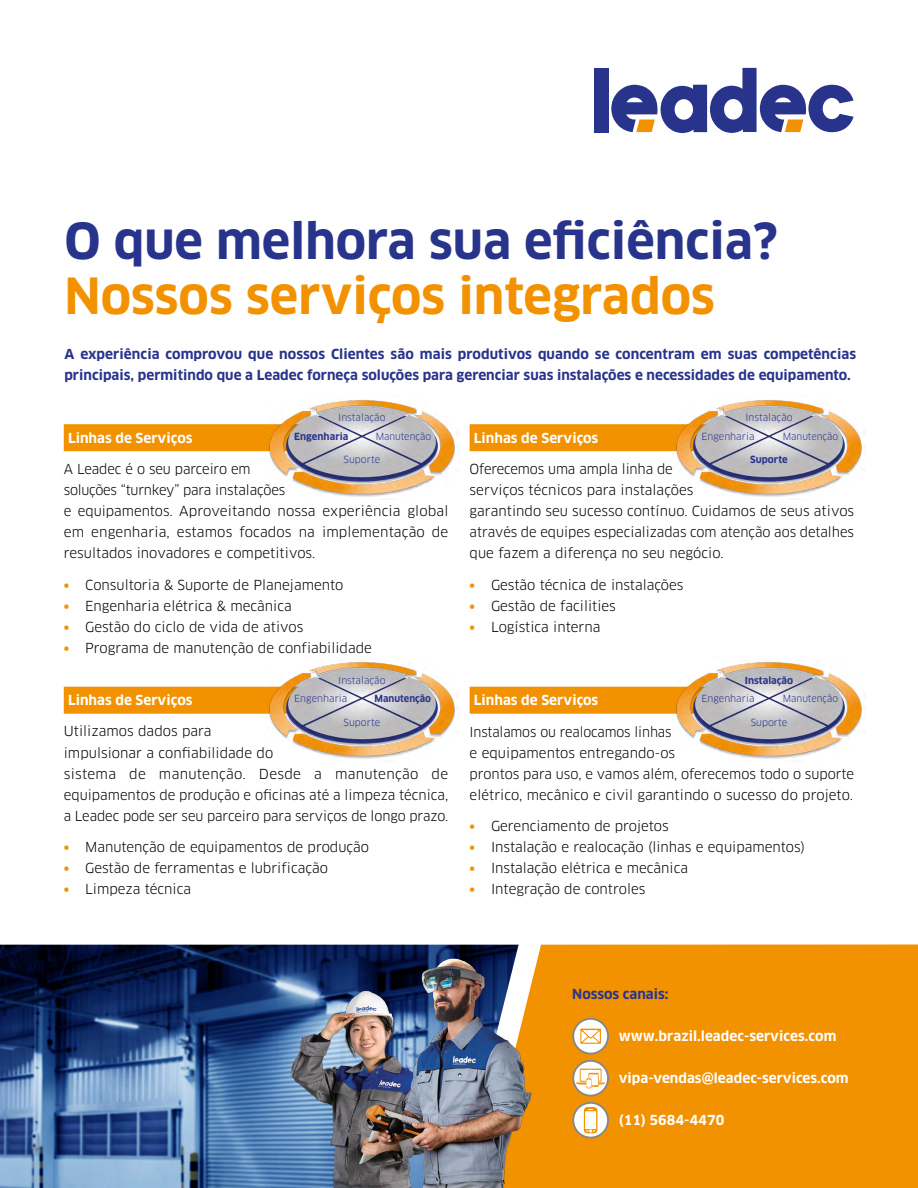
<style>
.page{position:relative;width:918px;height:1188px;background:#fff}
.page>*{position:absolute;margin:0;border:0;box-sizing:border-box;transform-origin:0 0}
.t1{font:700 48.6px "Clan OT";color:#28348b}
.t2{font:700 48.6px "Clan OT";color:#f39200}
.t3{font:13.5px/21px "Clan OT";color:#000}
.t4{font:700 13.5px/21px "Clan OT";letter-spacing:.005em;color:#28348b}
.t5{font:13.5px/21px "Clan OT";color:#000;scale:.96 1}
.t6{font:700 13.5px "Clan OT";letter-spacing:.005em;color:#fff}
.t7{font:9.6px "Clan OT";letter-spacing:.005em;color:#28348b}
.t8{font:700 9.6px "Clan OT";letter-spacing:.005em;color:#28348b}
.s1{font-weight:700;color:#f39200}
</style>
<div class="page">
<div style="left:64px;top:424px;width:304px;height:27px;background:#f39200"></div>
<div style="left:64px;top:687px;width:304px;height:27px;background:#f39200"></div>
<div style="left:470px;top:424px;width:303px;height:27px;background:#f39200"></div>
<div style="left:470px;top:687px;width:303px;height:27px;background:#f39200"></div>
<div style="left:594px;top:68px;width:15px;height:64px;background:#28348b"></div>
<svg style="left:611px;top:68px;width:243px;height:65px"></svg>
<div style="left:566px;top:944px;width:352px;height:244px;background:#f39200"></div>
<img style="left:0;top:945px;width:230px;height:243px">
<img style="left:230px;top:944px;width:336px;height:244px">
<img style="left:266px;top:400px;width:191px;height:97px">
<img style="left:673px;top:400px;width:191px;height:97px">
<img style="left:266px;top:662px;width:191px;height:97px">
<img style="left:673px;top:662px;width:191px;height:97px">
<svg style="left:573px;top:1019px;width:35px;height:35px"></svg>
<div style="left:572px;top:1018px;width:37px;height:37px;border:2px solid #878787;border-radius:50%"></div>
<svg style="left:580px;top:1029px;width:21px;height:15px"></svg>
<svg style="left:573px;top:1103px;width:35px;height:35px"></svg>
<div style="left:572px;top:1102px;width:37px;height:37px;border:2px solid #878787;border-radius:50%"></div>
<svg style="left:584px;top:1107px;width:13px;height:26px"></svg>
<svg style="left:573px;top:1061px;width:35px;height:35px"></svg>
<div style="left:572px;top:1060px;width:37px;height:37px;border:2px solid #878787;border-radius:50%"></div>
<svg style="left:576px;top:1069px;width:29px;height:20px"></svg>
<h1 class="t1" style="left:64px;top:213px;width:715px">O que melhora sua eficiência?</h1>
<h1 class="t2" style="left:64px;top:268px;width:652px">Nossos serviços integrados</h1>
<p class="t4" style="left:64px;top:343px;width:793px">A experiência comprovou que nossos Clientes são mais produtivos quando se concentram em suas competências principais, permitindo que a Leadec forneça soluções para gerenciar suas instalações e necessidades de equipamento.</p>
<p class="t7" style="left:338px;top:412px;width:49px">Instalação</p>
<p class="t7" style="left:745px;top:412px;width:49px">Instalação</p>
<p class="t6" style="left:68px;top:430px;width:126px">Linhas de Serviços</p>
<p class="t3" style="left:64px;top:459px;width:386px">A Leadec é o seu parceiro em<br>soluções “turnkey” para instalações<br>e equipamentos. Aproveitando nossa experiência global em engenharia, estamos focados na implementação de resultados inovadores e competitivos.</p>
<p class="t3" style="left:64px;top:574px;width:281px"><span class="s1">•</span> Consultoria &amp; Suporte de Planejamento</p>
<p class="t3" style="left:64px;top:595px;width:229px"><span class="s1">•</span> Engenharia elétrica &amp; mecânica</p>
<p class="t3" style="left:64px;top:616px;width:241px"><span class="s1">•</span> Gestão do ciclo de vida de ativos</p>
<p class="t3" style="left:64px;top:637px;width:310px"><span class="s1">•</span> Programa de manutenção de confiabilidade</p>
<p class="t6" style="left:68px;top:692px;width:126px">Linhas de Serviços</p>
<p class="t3" style="left:64px;top:721px;width:386px">Utilizamos dados para<br>impulsionar a confiabilidade do<br>sistema de manutenção. Desde a manutenção de equipamentos de produção e oficinas até a limpeza técnica, a Leadec pode ser seu parceiro para serviços de longo prazo.</p>
<p class="t3" style="left:64px;top:837px;width:307px"><span class="s1">•</span> Manutenção de equipamentos de produção</p>
<p class="t3" style="left:64px;top:858px;width:266px"><span class="s1">•</span> Gestão de ferramentas e lubrificação</p>
<p class="t3" style="left:64px;top:879px;width:129px"><span class="s1">•</span> Limpeza técnica</p>
<p class="t8" style="left:294px;top:431px;width:56px">Engenharia</p>
<p class="t7" style="left:376px;top:431px;width:57px">Manutenção</p>
<p class="t7" style="left:344px;top:454px;width:38px">Suporte</p>
<p class="t7" style="left:338px;top:675px;width:49px">Instalação</p>
<p class="t7" style="left:294px;top:693px;width:55px">Engenharia</p>
<p class="t8" style="left:375px;top:693px;width:58px">Manutenção</p>
<p class="t7" style="left:344px;top:716px;width:38px">Suporte</p>
<p class="t6" style="left:474px;top:430px;width:126px">Linhas de Serviços</p>
<p class="t3" style="left:470px;top:459px;width:386px">Oferecemos uma ampla linha de<br>serviços técnicos para instalações<br>garantindo seu sucesso contínuo. Cuidamos de seus ativos através de equipes especializadas com atenção aos detalhes que fazem a diferença no seu negócio.</p>
<p class="t3" style="left:470px;top:574px;width:215px"><span class="s1">•</span> Gestão técnica de instalações</p>
<p class="t3" style="left:470px;top:595px;width:148px"><span class="s1">•</span> Gestão de facilities</p>
<p class="t3" style="left:470px;top:616px;width:132px"><span class="s1">•</span> Logística interna</p>
<p class="t7" style="left:701px;top:431px;width:55px">Engenharia</p>
<p class="t7" style="left:783px;top:431px;width:57px">Manutenção</p>
<p class="t8" style="left:750px;top:454px;width:39px">Suporte</p>
<p class="t8" style="left:745px;top:675px;width:50px">Instalação</p>
<p class="t6" style="left:474px;top:692px;width:126px">Linhas de Serviços</p>
<p class="t5" style="left:470px;top:721px;width:402px">Instalamos ou realocamos linhas<br>e equipamentos entregando-os<br>prontos para uso, e vamos além, oferecemos todo o suporte elétrico, mecânico e civil garantindo o sucesso do projeto.</p>
<p class="t3" style="left:470px;top:816px;width:201px"><span class="s1">•</span> Gerenciamento de projetos</p>
<p class="t3" style="left:470px;top:837px;width:337px"><span class="s1">•</span> Instalação e realocação (linhas e equipamentos)</p>
<p class="t3" style="left:470px;top:858px;width:220px"><span class="s1">•</span> Instalação elétrica e mecânica</p>
<p class="t3" style="left:470px;top:879px;width:177px"><span class="s1">•</span> Integração de controles</p>
<p class="t7" style="left:701px;top:693px;width:55px">Engenharia</p>
<p class="t7" style="left:783px;top:693px;width:57px">Manutenção</p>
<p class="t7" style="left:751px;top:716px;width:38px">Suporte</p>
<p class="t4" style="left:572px;top:984px;width:98px">Nossos canais:</p>
<p class="t6" style="left:619px;top:1029px;width:219px">www.brazil.leadec-services.com</p>
<p class="t6" style="left:619px;top:1070px;width:231px">vipa-vendas@leadec-services.com</p>
<p class="t6" style="left:619px;top:1112px;width:107px">(11) 5684-4470</p>
</div>
